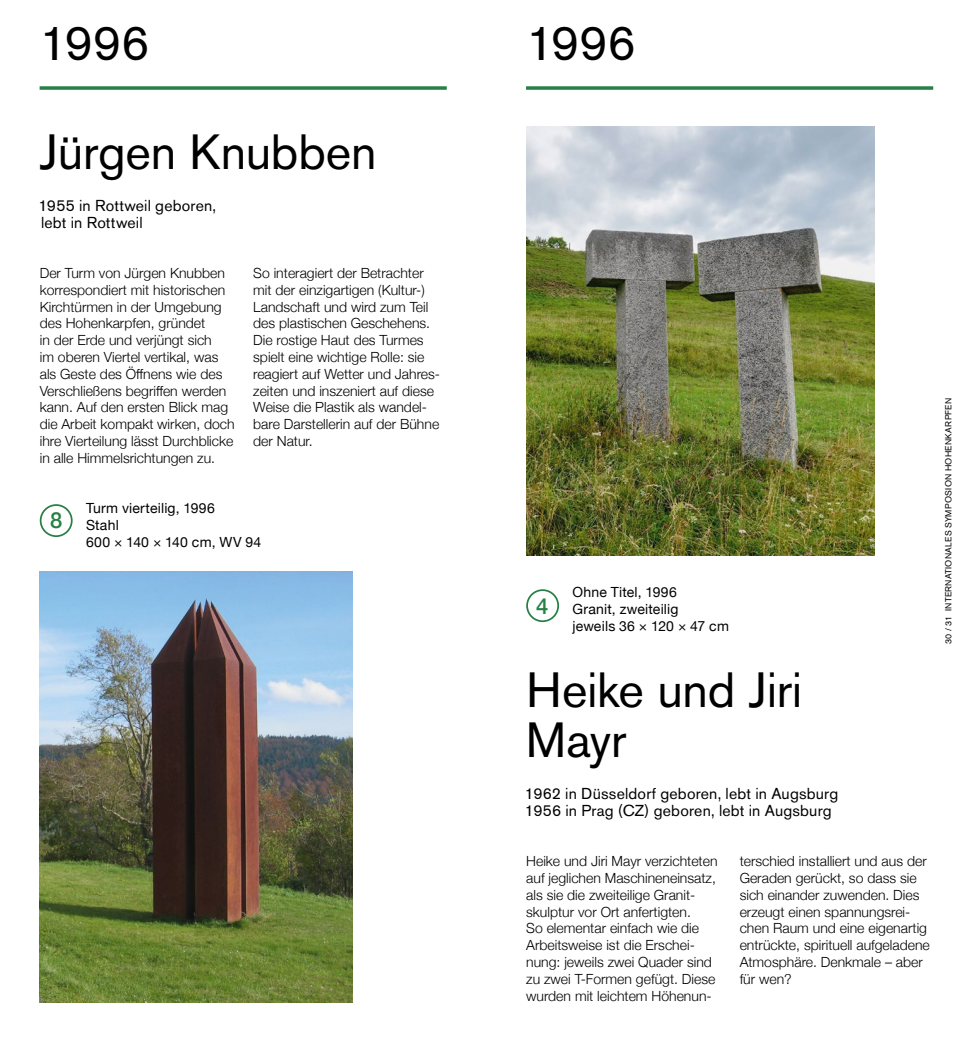
<style>
.page{position:relative;width:973px;height:1042px;background:#fff}
.page>*{position:absolute;margin:0;border:0;box-sizing:border-box;transform-origin:0 0}
.t1{font:49px/50.4px "Akzidenz Grotesk BE";letter-spacing:-.005em;color:#000}
.t2{font:500 22.05px "Helvetica Neue";color:#278045}
.t3{font:15.75px/16.8px "Akzidenz Grotesk BE";letter-spacing:.01em;color:#000}
.t4{font:300 14px/16.8px "Helvetica Neue";color:#000}
.t5{font:14px/16.8px "Helvetica Neue";letter-spacing:.015em;color:#000}
.t6{font:8.75px "Akzidenz Grotesk BE";letter-spacing:.035em;color:#000}
</style>
<div class="page">
<img style="left:39px;top:86px;width:895px;height:917px">
<h1 class="t1" style="left:40px;top:17px;width:111px">1996</h1>
<h1 class="t1" style="left:40px;top:127px;width:338px">Jürgen Knubben</h1>
<p class="t3" style="left:39px;top:197px;width:179px">1955 in Rottweil geboren, lebt in Rottweil</p>
<p class="t4" style="left:40px;top:264px;width:196px">Der Turm von Jürgen Knubben korrespondiert mit historischen<br>Kirchtürmen in der Umgebung des Hohenkarpfen, gründet<br>in der Erde und verjüngt sich<br>im oberen Viertel vertikal, was als Geste des Öffnens wie des<br>Verschließens begriffen werden kann. Auf den ersten Blick mag die Arbeit kompakt wirken, doch ihre Vierteilung lässt Durchblicke in alle Himmelsrichtungen zu.</p>
<p class="t4" style="left:253px;top:264px;width:188px">So interagiert der Betrachter mit der einzigartigen (Kultur-)<br>Landschaft und wird zum Teil des plastischen Geschehens.<br>Die rostige Haut des Turmes spielt eine wichtige Rolle: sie reagiert auf Wetter und Jahres&shy;zeiten und inszeniert auf diese<br>Weise die Plastik als wandel&shy;bare Darstellerin auf der Bühne der Natur.</p>
<h2 class="t2" style="left:50px;top:502px;width:14px">8</h2>
<p class="t5" style="left:86px;top:501px;width:177px">Turm vierteilig, 1996<br>Stahl<br>600 × 140 × 140 cm, WV 94</p>
<h1 class="t1" style="left:526px;top:17px;width:111px">1996</h1>
<h2 class="t2" style="left:536px;top:588px;width:14px">4</h2>
<p class="t5" style="left:572px;top:585px;width:158px">Ohne Titel, 1996<br>Granit, zweiteilig<br>jeweils 36 × 120 × 47 cm</p>
<h1 class="t1" style="left:526px;top:664px;width:277px">Heike und Jiri<br>Mayr</h1>
<p class="t3" style="left:525px;top:785px;width:315px">1962 in Düsseldorf geboren, lebt in Augsburg<br>1956 in Prag (CZ) geboren, lebt in Augsburg</p>
<p class="t4" style="left:739px;top:852px;width:192px">terschied installiert und aus der<br>Geraden gerückt, so dass sie sich einander zuwenden. Dies erzeugt einen spannungsrei&shy;chen Raum und eine eigenartig entrückte, spirituell aufgeladene<br>Atmosphäre. Denkmale – aber für wen?</p>
<p class="t4" style="left:526px;top:852px;width:193px">Heike und Jiri Mayr verzichteten auf jeglichen Maschineneinsatz, als sie die zweiteilige Granit&shy;skulptur vor Ort anfertigten.<br>So elementar einfach wie die<br>Arbeitsweise ist die Erschei&shy;nung: jeweils zwei Quader sind zu zwei T-Formen gefügt. Diese wurden mit leichtem Höhenun-</p>
<p class="t6" style="left:943px;top:644px;width:248px;rotate:-90deg">30 / 31 INTERNATIONALES SYMPOSION HOHENKARPFEN</p>
</div>
